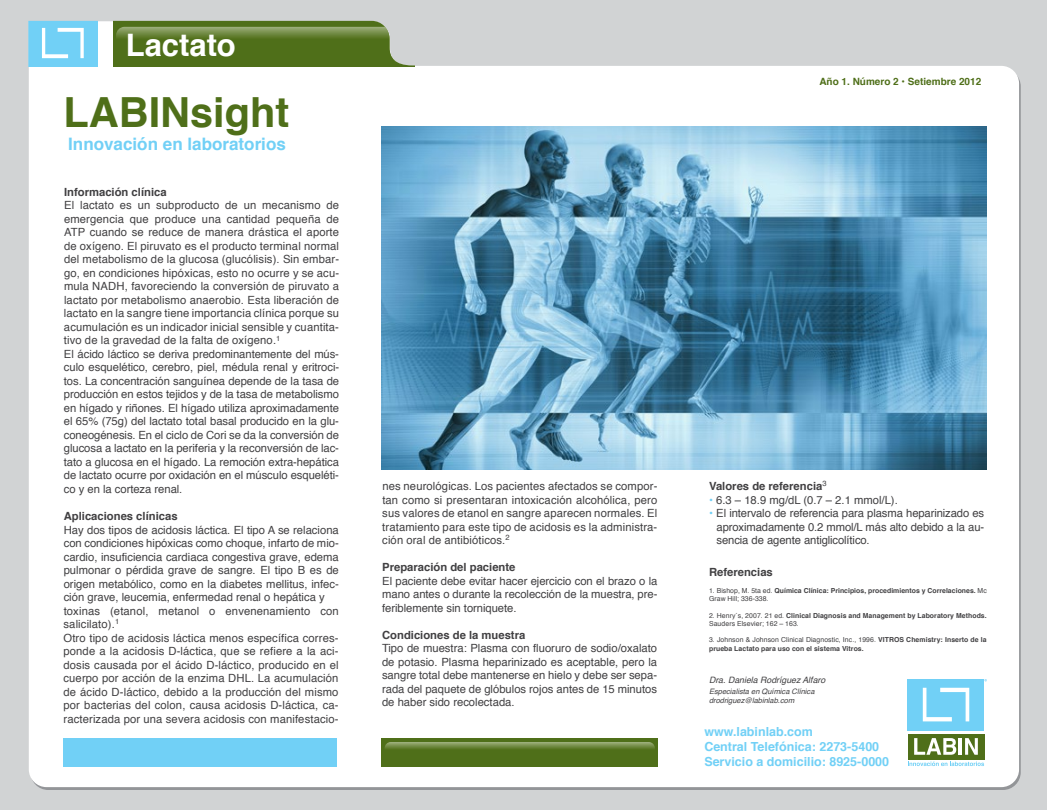
<style>
.page{position:relative;width:1047px;height:810px;background:#fff}
.page>*{position:absolute;margin:0;border:0;box-sizing:border-box;transform-origin:0 0}
.t1{font:700 41.5px "Helvetica";color:#4f6f19}
.t2{font:700 31px "Helvetica";color:#fff}
.t3{font:700 17.12px "Helvetica";color:#71d0f6}
.t4{font:700 12.5px/15px "Helvetica";color:#71d0f6}
.t5{font:11.25px/13.5px "Helvetica";color:#414042;text-align:justify}
.t6{font:700 11.25px "Helvetica";color:#414042}
.t7{font:700 10px "Helvetica";color:#4f6f19}
.t8{font:italic 8.75px "Helvetica";color:#414042}
.t9{font:italic 7.5px/9px "Helvetica";color:#414042}
.t10{font:700 6.88px/8.2px "Helvetica";letter-spacing:.01em;color:#414042}
.s1{color:#71d0f6}
.s2{font-weight:400}
</style>
<div class="page">
<div style="left:0;top:0;width:1047px;height:809px;background:#d1d3d4"></div>
<div style="left:29px;top:21px;width:990px;height:765px;background:#fff"></div>
<div style="left:28px;top:21px;width:69px;height:45px;background:#71d0f6"></div>
<svg style="left:42px;top:28px;width:42px;height:30px"></svg>
<svg style="left:113px;top:21px;width:301px;height:45px;background:#5d792d"></svg>
<svg style="left:116px;top:27px;width:295px;height:32px;background:#658036"></svg>
<div style="left:63px;top:737px;width:274px;height:28px;background:#71d0f6"></div>
<div style="left:382px;top:737px;width:276px;height:28px;background:#4f6f19"></div>
<svg style="left:385px;top:741px;width:270px;height:20px"></svg>
<div style="left:908px;top:678px;width:76px;height:51px;background:#71d0f6"></div>
<svg style="left:923px;top:687px;width:46px;height:34px"></svg>
<div style="left:908px;top:733px;width:76px;height:25px;background:#4f6f19"></div>
<svg style="left:914px;top:738px;width:42px;height:16px"></svg>
<hr style="left:959px;top:737px;width:3px;height:17px;background:#fff">
<svg style="left:965px;top:738px;width:13px;height:16px"></svg>
<svg style="left:908px;top:761px;width:76px;height:4px"></svg>
<img style="left:382px;top:126px;width:605px;height:343px">
<h2 class="t2" style="left:126px;top:20px;width:112px">Lactato</h2>
<h1 class="t1" style="left:63px;top:79px;width:227px">LABINsight</h1>
<h3 class="t3" style="left:68px;top:130px;width:219px">Innovación en laboratorios</h3>
<p class="t6" style="left:64px;top:182px;width:104px">Información clínica</p>
<p class="t5" style="left:64px;top:199px;width:277px;text-align:left">El lactato es un subproducto de un mecanismo de emergencia que produce una cantidad pequeña de ATP cuando se reduce de manera drástica el aporte de oxígeno. El piruvato es el producto terminal normal del metabolismo de la glucosa (glucólisis). Sin embar&shy;go, en condiciones hipóxicas, esto no ocurre y se acu&shy;mula NADH, favoreciendo la conversión de piruvato a lactato por metabolismo anaerobio. Esta liberación de lactato en la sangre tiene importancia clínica porque su acumulación es un indicador inicial sensible y cuantita&shy;tivo de la gravedad de la falta de oxígeno.<sup>1<br></sup>El ácido láctico se deriva predominantemente del mús&shy;culo esquelético, cerebro, piel, médula renal y eritroci&shy;tos. La concentración sanguínea depende de la tasa de producción en estos tejidos y de la tasa de metabolismo en hígado y riñones. El hígado utiliza aproximadamente el 65% (75g) del lactato total basal producido en la glu&shy;coneogénesis. En el ciclo de Cori se da la conversión de glucosa a lactato en la periferia y la reconversión de lac&shy;tato a glucosa en el hígado. La remoción extra-hepática de lactato ocurre por oxidación en el músculo esqueléti&shy;co y en la corteza renal.</p>
<p class="t6" style="left:64px;top:506px;width:115px">Aplicaciones clínicas</p>
<p class="t5" style="left:63px;top:523px;width:277px;text-align:left">Hay dos tipos de acidosis láctica. El tipo A se relaciona con condiciones hipóxicas como choque, infarto de mio&shy;cardio, insuficiencia cardiaca congestiva grave, edema pulmonar o pérdida grave de sangre. El tipo B es de origen metabólico, como en la diabetes mellitus, infec&shy;ción grave, leucemia, enfermedad renal o hepática y toxinas (etanol, metanol o envenenamiento con salicilato).<sup>1<br></sup>Otro tipo de acidosis láctica menos específica corres&shy;ponde a la acidosis D-láctica, que se refiere a la aci&shy;dosis causada por el ácido D-láctico, producido en el cuerpo por acción de la enzima DHL. La acumulación de ácido D-láctico, debido a la producción del mismo por bacterias del colon, causa acidosis D-láctica, ca&shy;racterizada por una severa acidosis con manifestacio-</p>
<p class="t5" style="left:382px;top:479px;width:277px">nes neurológicas. Los pacientes afectados se compor&shy;tan como si presentaran intoxicación alcohólica, pero sus valores de etanol en sangre aparecen normales. El tratamiento para este tipo de acidosis es la administra&shy;ción oral de antibióticos.<sup>2</sup></p>
<p class="t6" style="left:382px;top:558px;width:135px">Preparación del paciente</p>
<p class="t5" style="left:382px;top:574px;width:277px">El paciente debe evitar hacer ejercicio con el brazo o la mano antes o durante la recolección de la muestra, pre&shy;feriblemente sin torniquete.</p>
<p class="t6" style="left:382px;top:625px;width:145px">Condiciones de la muestra</p>
<p class="t5" style="left:382px;top:641px;width:277px">Tipo de muestra: Plasma con fluoruro de sodio/oxalato de potasio. Plasma heparinizado es aceptable, pero la sangre total debe mantenerse en hielo y debe ser sepa&shy;rada del paquete de glóbulos rojos antes de 15 minutos de haber sido recolectada.</p>
<p class="t7" style="left:819px;top:73px;width:163px">Año 1. Número 2 • Setiembre 2012</p>
<p class="t6" style="left:709px;top:477px;width:119px">Valores de referencia<sup>3</sup></p>
<p class="t5" style="left:709px;top:493px;width:190px"><span class="s1">•</span> 6.3 – 18.9 mg/dL (0.7 – 2.1 mmol/L).</p>
<p class="t5" style="left:716px;top:506px;width:269px;text-indent:-7px"><span class="s1">•</span> El intervalo de referencia para plasma heparinizado es aproximadamente 0.2 mmol/L más alto debido a la au&shy;sencia de agente antiglicolítico.</p>
<p class="t6" style="left:709px;top:563px;width:65px">Referencias</p>
<p class="t10" style="left:709px;top:586px;width:279px"><span class="s2">1. Bishop, M. 5ta ed.</span> Química Clínica: Principios, procedimientos y Correlaciones. <span class="s2">Mc<br>Graw Hill; 336-338.</span></p>
<p class="t10" style="left:709px;top:610px;width:279px"><span class="s2">2. Henry´s, 2007. 21 ed.</span> Clinical Diagnosis and Management by Laboratory Methods.<br><span class="s2">Sauders Elsevier; 162 – 163.</span></p>
<p class="t10" style="left:709px;top:635px;width:279px"><span class="s2">3. Johnson &amp; Johnson Clinical Diagnostic, Inc., 1996.</span> VITROS Chemistry: Inserto de la prueba Lactato para uso con el sistema Vitros.</p>
<p class="t8" style="left:709px;top:672px;width:118px">Dra. Daniela Rodríguez Alfaro</p>
<p class="t9" style="left:709px;top:686px;width:107px">Especialista en Química Clínica drodriguez@labinlab.com</p>
<p class="t4" style="left:704px;top:724px;width:186px">www.labinlab.com<br>Central Telefónica: 2273-5400<br>Servicio a domicilio: 8925-0000</p>
</div>
